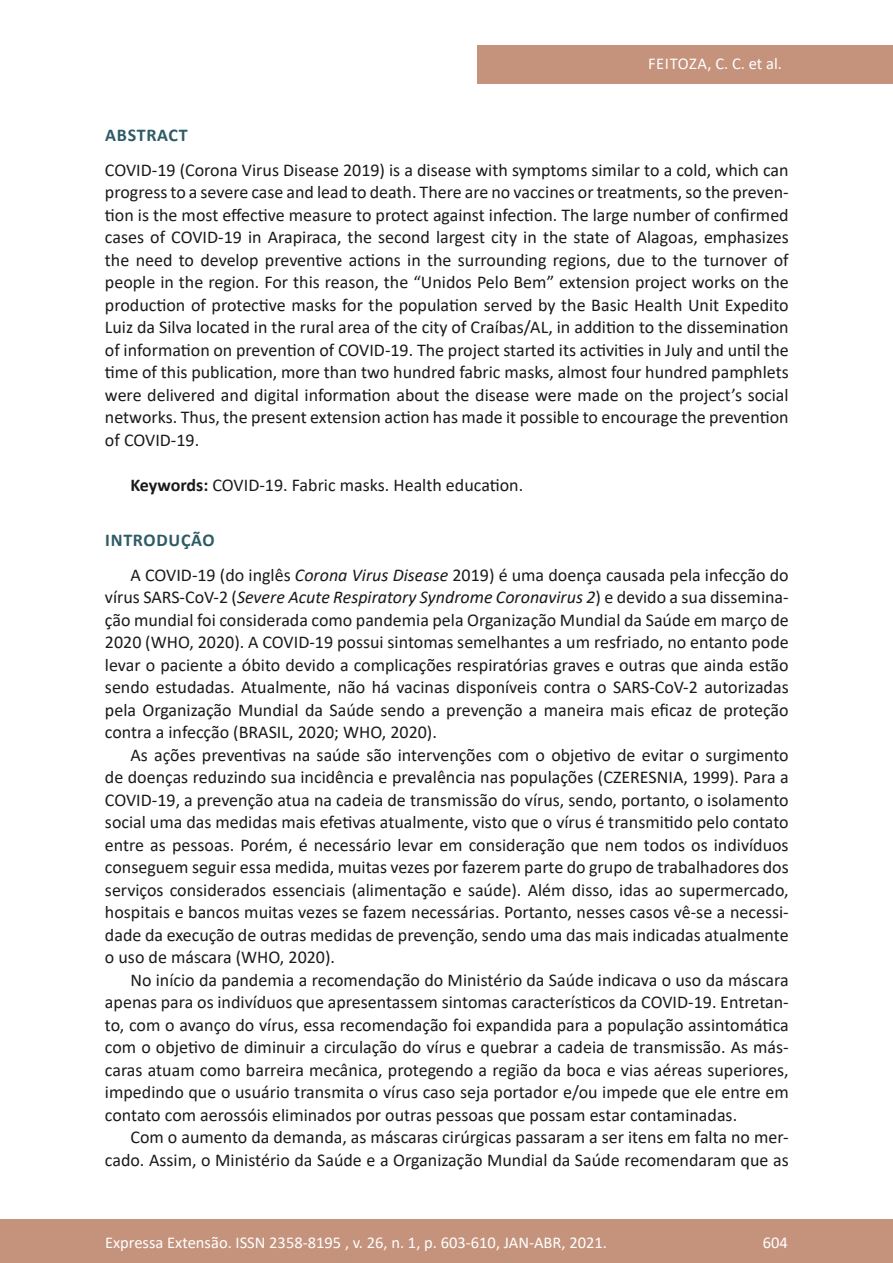
<style>
.page{position:relative;width:893px;height:1263px;background:#fff}
.page>*{position:absolute;margin:0;border:0;box-sizing:border-box;transform-origin:0 0}
.texto{font:18px/22.5px "Calibri";color:#1a1a1a;text-align:justify}
.subtitulo{font:700 18px "Calibri";letter-spacing:.04em;color:#2e5b65}
.t1{font:16.5px "Calibri";color:#fff}
.t2{font:16.5px "Calibri";letter-spacing:.025em;color:#fff}
.s1{font-weight:700}
.s2{font-style:italic}
</style>
<div class="page">
<div style="left:0;top:1219px;width:893px;height:44px;background:#c5927c"></div>
<div style="left:477px;top:45px;width:416px;height:39px;background:#c5927c"></div>
<p class="t2" style="left:648px;top:52px;width:135px">FEITOZA, C. C. et al.</p>
<p class="subtitulo" style="left:105px;top:122px;width:84px">ABSTRACT</p>
<p class="texto" style="left:105px;top:158px;width:685px">COVID-19 (Corona Virus Disease 2019) is a disease with symptoms similar to a cold, which can progress to a severe case and lead to death. There are no vaccines or treatments, so the preven&shy;tion is the most effective measure to protect against infection. The large number of confirmed cases of COVID-19 in Arapiraca, the second largest city in the state of Alagoas, emphasizes the need to develop preventive actions in the surrounding regions, due to the turnover of people in the region. For this reason, the “Unidos Pelo Bem” extension project works on the production of protective masks for the population served by the Basic Health Unit Expedito Luiz da Silva located in the rural area of the city of Craíbas/AL, in addition to the dissemination of information on prevention of COVID-19. The project started its activities in July and until the time of this publication, more than two hundred fabric masks, almost four hundred pamphlets were delivered and digital information about the disease were made on the project’s social networks. Thus, the present extension action has made it possible to encourage the prevention of COVID-19.</p>
<p class="texto" style="left:130px;top:473px;width:394px"><span class="s1">Keywords:</span> COVID-19. Fabric masks. Health education.</p>
<p class="subtitulo" style="left:105px;top:527px;width:111px">INTRODUÇÃO</p>
<p class="texto" style="left:105px;top:563px;width:685px;text-indent:26px">A COVID-19 (do inglês <span class="s2">Corona Virus Disease</span> 2019) é uma doença causada pela infecção do vírus SARS-CoV-2 (<span class="s2">Severe Acute Respiratory Syndrome Coronavirus 2</span>) e devido a sua dissemina&shy;ção mundial foi considerada como pandemia pela Organização Mundial da Saúde em março de 2020 (WHO, 2020). A COVID-19 possui sintomas semelhantes a um resfriado, no entanto pode levar o paciente a óbito devido a complicações respiratórias graves e outras que ainda estão sendo estudadas. Atualmente, não há vacinas disponíveis contra o SARS-CoV-2 autorizadas pela Organização Mundial da Saúde sendo a prevenção a maneira mais eficaz de proteção contra a infecção (BRASIL, 2020; WHO, 2020).</p>
<p class="texto" style="left:105px;top:743px;width:685px;text-indent:26px">As ações preventivas na saúde são intervenções com o objetivo de evitar o surgimento de doenças reduzindo sua incidência e prevalência nas populações (CZERESNIA, 1999). Para a COVID-19, a prevenção atua na cadeia de transmissão do vírus, sendo, portanto, o isolamento social uma das medidas mais efetivas atualmente, visto que o vírus é transmitido pelo contato entre as pessoas. Porém, é necessário levar em consideração que nem todos os indivíduos conseguem seguir essa medida, muitas vezes por fazerem parte do grupo de trabalhadores dos serviços considerados essenciais (alimentação e saúde). Além disso, idas ao supermercado, hospitais e bancos muitas vezes se fazem necessárias. Portanto, nesses casos vê-se a necessi&shy;dade da execução de outras medidas de prevenção, sendo uma das mais indicadas atualmente o uso de máscara (WHO, 2020).</p>
<p class="texto" style="left:105px;top:968px;width:685px;text-indent:26px">No início da pandemia a recomendação do Ministério da Saúde indicava o uso da máscara apenas para os indivíduos que apresentassem sintomas característicos da COVID-19. Entretan&shy;to, com o avanço do vírus, essa recomendação foi expandida para a população assintomática com o objetivo de diminuir a circulação do vírus e quebrar a cadeia de transmissão. As más&shy;caras atuam como barreira mecânica, protegendo a região da boca e vias aéreas superiores, impedindo que o usuário transmita o vírus caso seja portador e/ou impede que ele entre em contato com aerossóis eliminados por outras pessoas que possam estar contaminadas.</p>
<p class="texto" style="left:105px;top:1125px;width:685px;text-align:right">Com o aumento da demanda, as máscaras cirúrgicas passaram a ser itens em falta no mer&shy;cado. Assim, o Ministério da Saúde e a Organização Mundial da Saúde recomendaram que as</p>
<p class="t1" style="left:105px;top:1230px;width:503px">Expressa Extensão. ISSN 2358-8195 , v. 26, n. 1, p. 603-610, JAN-ABR, 2021.</p>
<p class="t1" style="left:763px;top:1230px;width:27px">604</p>
</div>
